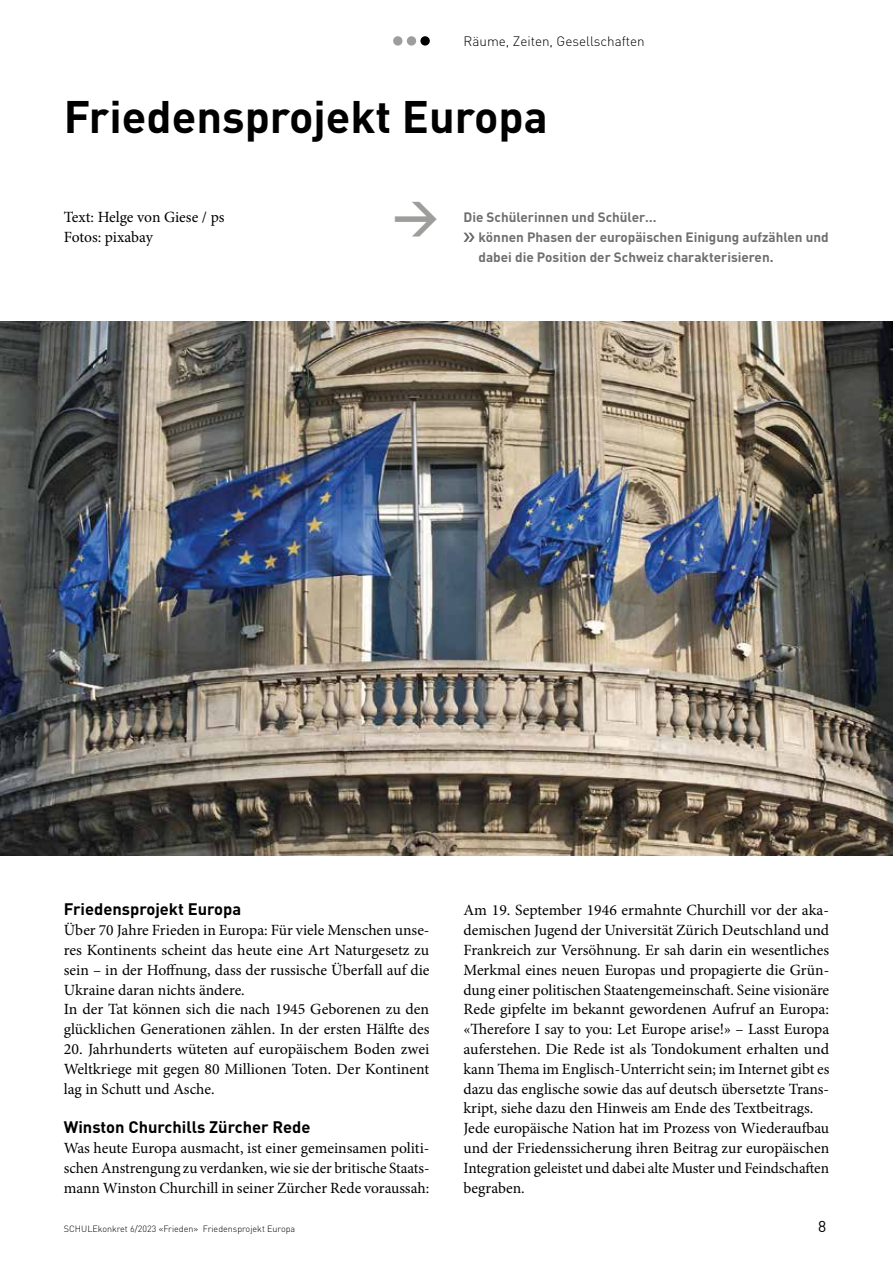
<style>
.page{position:relative;width:893px;height:1263px;background:#fff}
.page>*{position:absolute;margin:0;border:0;box-sizing:border-box;transform-origin:0 0}
.t1{font:700 45px "DIN";color:#000}
.t2{font:700 45px "DIN";color:#9d9d9c}
.t3{font:700 16.5px "DIN";color:#000}
.t4{font:15.6px/19.8px "Minion Pro";color:#000}
.t5{font:15.6px "DIN";color:#000}
.t6{font:700 13.5px/19.8px "DIN";color:#706f6f}
.t7{font:300 13.5px "DIN";color:#000}
.t8{font:300 9px "DIN";color:#000}
</style>
<div class="page">
<div style="left:393px;top:36px;width:9px;height:10px;background:#9d9d9c;border-radius:50%"></div>
<div style="left:407px;top:36px;width:9px;height:10px;background:#9d9d9c;border-radius:50%"></div>
<svg style="left:463px;top:233px;width:12px;height:9px"></svg>
<svg style="left:420px;top:36px;width:10px;height:10px"></svg>
<img style="left:0;top:321px;width:893px;height:535px">
<p class="t7" style="left:463px;top:33px;width:183px">Räume, Zeiten, Gesellschaften</p>
<h1 class="t1" style="left:64px;top:87px;width:485px">Friedensprojekt Europa</h1>
<p class="t4" style="left:64px;top:207px;width:162px">Text: Helge von Giese / ps<br>Fotos: pixabay</p>
<h1 class="t2" style="left:393px;top:186px;width:48px">&gt;</h1>
<p class="t6" style="left:478px;top:207px;width:352px;text-indent:-15px">Die Schülerinnen und Schüler…<br>können Phasen der europäischen Einigung aufzählen und dabei die Position der Schweiz charakterisieren.</p>
<p class="t3" style="left:64px;top:898px;width:179px">Friedensprojekt Europa</p>
<p class="t4" style="left:64px;top:920px;width:367px">Über 70 Jahre Frieden in Europa: Für viele Menschen unse&shy;res Kontinents scheint das heute eine Art Naturgesetz zu sein – in der Hoffnung, dass der russische Überfall auf die Ukraine daran nichts ändere.<br>In der Tat können sich die nach 1945 Geborenen zu den glücklichen Generationen zählen. In der ersten Hälfte des</p>
<p class="t4" style="left:64px;top:1039px;width:367px;text-align:justify">20. Jahrhunderts wüteten auf europäischem Boden zwei Weltkriege mit gegen 80 Millionen Toten. Der Kontinent lag in Schutt und Asche.</p>
<p class="t3" style="left:64px;top:1116px;width:248px">Winston Churchills Zürcher Rede</p>
<p class="t4" style="left:64px;top:1138px;width:367px;text-align:justify">Was heute Europa ausmacht, ist einer gemeinsamen politi&shy;schen Anstrengung zu verdanken, wie sie der britische Staats&shy;mann Winston Churchill in seiner Zürcher Rede voraussah:</p>
<p class="t8" style="left:64px;top:1223px;width:233px">SCHULEkonkret 6/2023 «Frieden» Friedensprojekt Europa</p>
<p class="t4" style="left:463px;top:900px;width:367px">Am 19. September 1946 ermahnte Churchill vor der aka&shy;demischen Jugend der Universität Zürich Deutschland und Frankreich zur Versöhnung. Er sah darin ein wesentliches Merkmal eines neuen Europas und propagierte die Grün&shy;dung einer politischen Staatengemeinschaft. Seine visionäre Rede gipfelte im bekannt gewordenen Aufruf an Europa: «Therefore I say to you: Let Europe arise!» – Lasst Europa auferstehen. Die Rede ist als Tondokument erhalten und kann Thema im Englisch-Unterricht sein; im Internet gibt es dazu das englische sowie das auf deutsch übersetzte Trans&shy;kript, siehe dazu den Hinweis am Ende des Textbeitrags.<br>Jede europäische Nation hat im Prozess von Wiederaufbau und der Friedenssicherung ihren Beitrag zur europäischen Integration geleistet und dabei alte Muster und Feindschaften begraben.</p>
<p class="t5" style="left:818px;top:1217px;width:10px">8</p>
</div>
